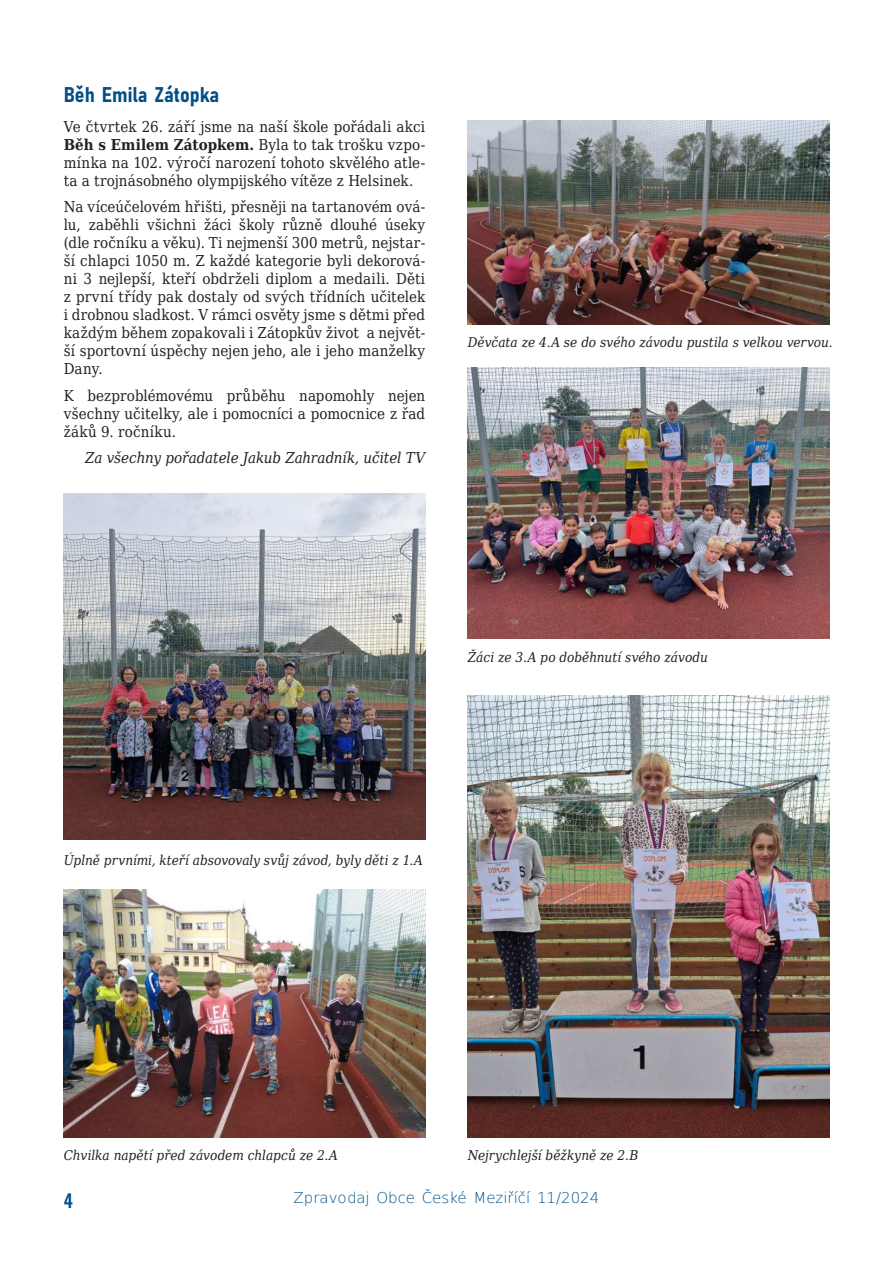
<style>
.page{position:relative;width:893px;height:1263px;background:#fff}
.page>*{position:absolute;margin:0;border:0;box-sizing:border-box;transform-origin:0 0}
.t1{font:21px "Bahnschrift";color:#004f86}
.t2{font:500 18px "Oswald";color:#004f86}
.t3{font:15px/18px "DejaVu Serif Condensed";letter-spacing:.005em;color:#231f20;text-align:justify}
.t4{font:italic 15px "DejaVu Serif Condensed";letter-spacing:-.005em;color:#231f20}
.t5{font:200 15px "DejaVu Sans";color:#004f86}
.t6{font:italic 13.5px "DejaVu Serif Condensed";color:#231f20}
.s1{font-weight:700}
</style>
<div class="page">
<img style="left:64px;top:493px;width:361px;height:347px">
<img style="left:468px;top:120px;width:361px;height:204px">
<img style="left:468px;top:368px;width:361px;height:271px">
<img style="left:64px;top:890px;width:361px;height:247px">
<img style="left:468px;top:695px;width:361px;height:442px">
<h1 class="t1" style="left:64px;top:78px;width:157px">Běh Emila Zátopka</h1>
<p class="t3" style="left:64px;top:117px;width:363px">Ve čtvrtek 26. září jsme na naší škole pořádali akci <span class="s1">Běh s Emilem Zátopkem.</span> Byla to tak trošku vzpo&shy;mínka na 102. výročí narození tohoto skvělého atle&shy;ta a trojnásobného olympijského vítěze z Helsinek.</p>
<p class="t3" style="left:64px;top:198px;width:363px">Na víceúčelovém hřišti, přesněji na tartanovém ová&shy;lu, zaběhli všichni žáci školy různě dlouhé úseky (dle ročníku a věku). Ti nejmenší 300 metrů, nejstar&shy;ší chlapci 1050 m. Z každé kategorie byli dekorová&shy;ni 3 nejlepší, kteří obdrželi diplom a medaili. Děti z první třídy pak dostaly od svých třídních učitelek i drobnou sladkost. V rámci osvěty jsme s dětmi před každým během zopakovali i Zátopkův život a největ&shy;ší sportovní úspěchy nejen jeho, ale i jeho manželky Dany.</p>
<p class="t3" style="left:64px;top:386px;width:363px">K bezproblémovému průběhu napomohly nejen všechny učitelky, ale i pomocníci a pomocnice z řad žáků 9. ročníku.</p>
<p class="t4" style="left:85px;top:447px;width:342px">Za všechny pořadatele Jakub Zahradník, učitel TV</p>
<p class="t6" style="left:468px;top:332px;width:366px">Děvčata ze 4.A se do svého závodu pustila s velkou vervou.</p>
<p class="t6" style="left:468px;top:647px;width:242px">Žáci ze 3.A po doběhnutí svého závodu</p>
<p class="t6" style="left:64px;top:850px;width:361px">Úplně prvními, kteří absovovaly svůj závod, byly děti z 1.A</p>
<p class="t6" style="left:64px;top:1145px;width:276px">Chvilka napětí před závodem chlapců ze 2.A</p>
<p class="t6" style="left:468px;top:1145px;width:172px">Nejrychlejší běžkyně ze 2.B</p>
<p class="t2" style="left:64px;top:1191px;width:11px">4</p>
<p class="t5" style="left:294px;top:1186px;width:307px">Zpravodaj Obce České Meziříčí 11/2024</p>
</div>
